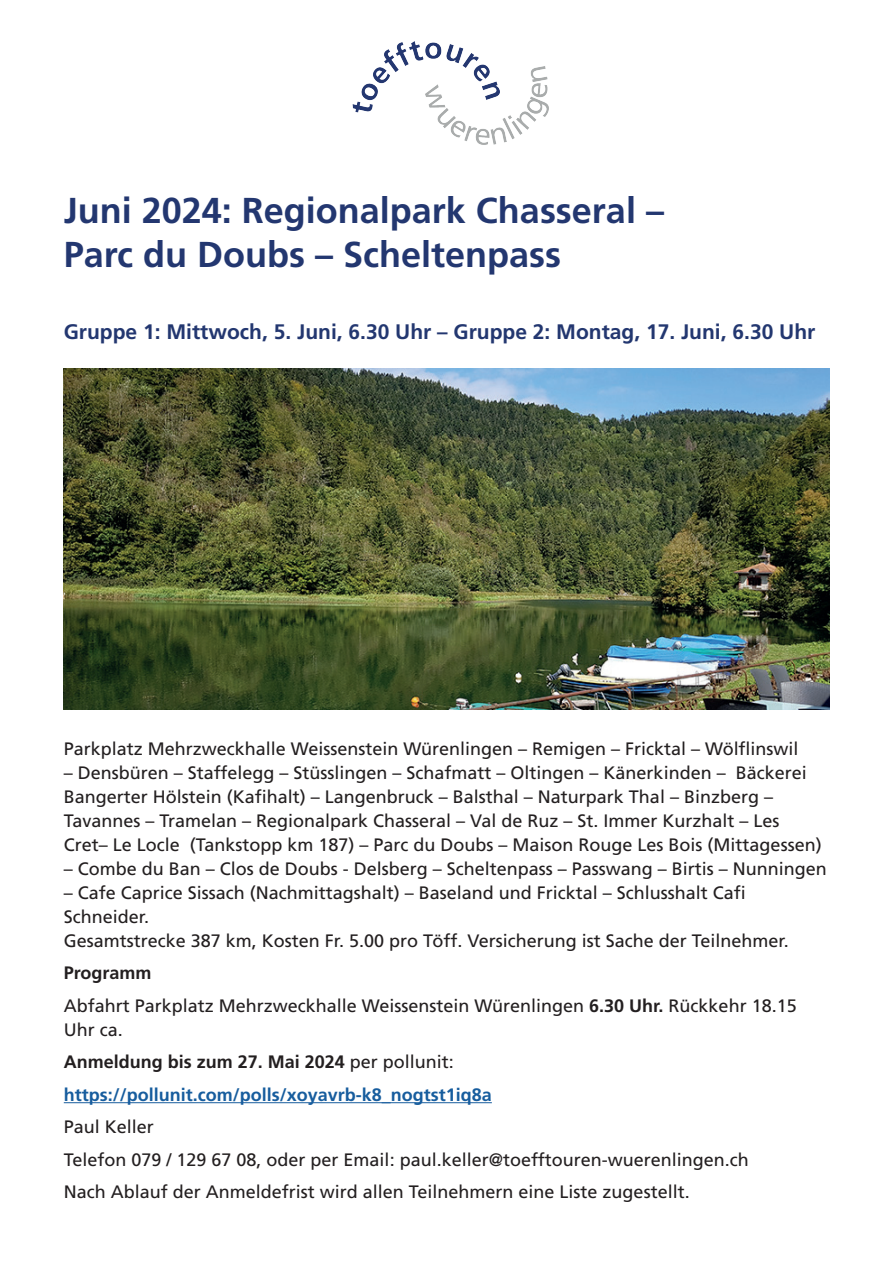
<style>
.page{position:relative;width:893px;height:1263px;background:#fff}
.page>*{position:absolute;margin:0;border:0;box-sizing:border-box;transform-origin:0 0}
.t1{font:700 36px/44.5px "Frutiger LT Pro";color:#233770}
.t2{font:700 21px "Frutiger LT Pro";color:#233770}
.t3{font:18px/24px "Frutiger LT Pro";color:#231f20}
.t4{font:700 18px/32.5px "Frutiger LT Pro";color:#175d9e}
.s1{font-weight:700}
.s2{font-weight:400;color:#231f20}
.s3{color:#231f20}
</style>
<div class="page">
<img style="left:352px;top:41px;width:197px;height:104px">
<img style="left:64px;top:369px;width:765px;height:340px">
<hr style="left:64px;top:1102px;width:428px;height:1px;background:#175d9e">
<h1 class="t1" style="left:64px;top:188px;width:602px">Juni 2024: Regionalpark Chasseral –<br>Parc du Doubs – Scheltenpass</h1>
<p class="t2" style="left:64px;top:319px;width:753px">Gruppe 1: Mittwoch, 5. Juni, 6.30 Uhr – Gruppe 2: Montag, 17. Juni, 6.30 Uhr</p>
<p class="t3" style="left:64px;top:737px;width:736px">Parkplatz Mehrzweckhalle Weissenstein Würenlingen – Remigen – Fricktal – Wölflinswil</p>
<p class="t3" style="left:64px;top:761px;width:759px">– Densbüren – Staffelegg – Stüsslingen – Schafmatt – Oltingen – Känerkinden – Bäckerei Bangerter Hölstein (Kafihalt) – Langenbruck – Balsthal – Naturpark Thal – Binzberg – Tavannes – Tramelan – Regionalpark Chasseral – Val de Ruz – St. Immer Kurzhalt – Les Cret– Le Locle (Tankstopp km 187) – Parc du Doubs – Maison Rouge Les Bois (Mittagessen)</p>
<p class="t3" style="left:64px;top:857px;width:765px">– Combe du Ban – Clos de Doubs - Delsberg – Scheltenpass – Passwang – Birtis – Nunningen</p>
<p class="t3" style="left:64px;top:881px;width:726px">– Cafe Caprice Sissach (Nachmittagshalt) – Baseland und Fricktal – Schlusshalt Cafi<br>Schneider.<br>Gesamtstrecke 387 km, Kosten Fr. 5.00 pro Töff. Versicherung ist Sache der Teilnehmer.</p>
<p class="t3" style="left:64px;top:957px;width:734px;line-height:32.5px"><span class="s1">Programm<br></span>Abfahrt Parkplatz Mehrzweckhalle Weissenstein Würenlingen <span class="s1">6.30 Uhr.</span> Rückkehr 18.15</p>
<p class="t4" style="left:64px;top:1013px;width:430px"><span class="s2">Uhr ca.<br></span><span class="s3">Anmeldung bis zum 27. Mai 2024</span> <span class="s2">per pollunit: </span>https://pollunit.com/polls/xoyavrb-k8_nogtst1iq8a</p>
<p class="t3" style="left:64px;top:1111px;width:687px;line-height:32.5px">Paul Keller<br>Telefon 079 / 129 67 08, oder per Email: paul.keller@toefftouren-wuerenlingen.ch<br>Nach Ablauf der Anmeldefrist wird allen Teilnehmern eine Liste zugestellt.</p>
</div>
